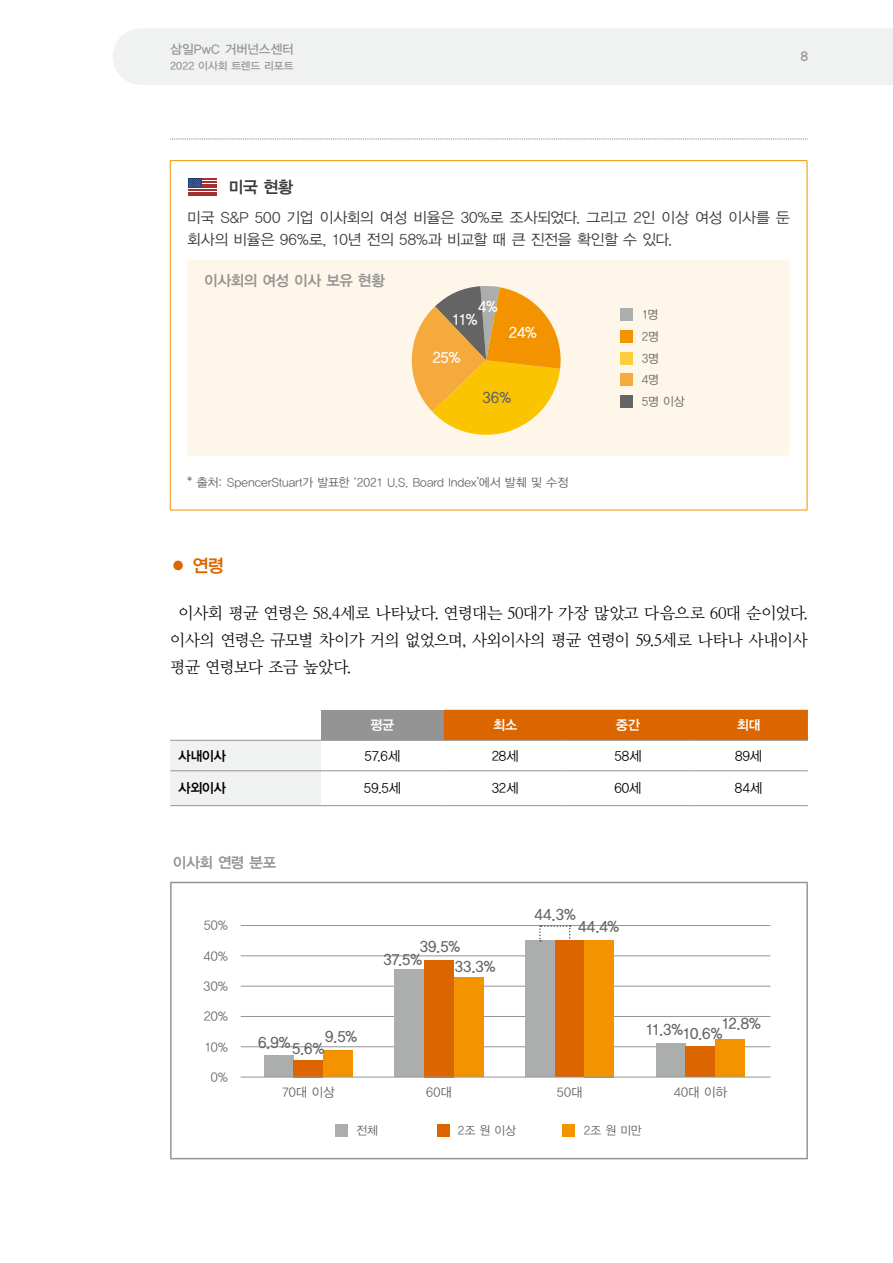
<style>
.page{position:relative;width:893px;height:1263px;background:#fff}
.page>*{position:absolute;margin:0;border:0;box-sizing:border-box;transform-origin:0 0}
.t1{font:18px "YDVYGO34";color:#db6600}
.t2{font:16.5px/27px "YDVY Mj O42";letter-spacing:-.05em;color:#000;text-align:justify}
.t3{font:16.5px "YDVYGO34";color:#3e3a39}
.t4{font:15px/22.5px "YDVYGO32";letter-spacing:-.02em;color:#3e3a39}
.t5{font:15px/20.7px "YDVYGO33";letter-spacing:.01em;color:#656464}
.t6{font:15px "YDVYGO34";letter-spacing:-.025em;color:#949495}
.t7{font:15px "YDVYGO33";color:#fff}
.t8{font:13.5px "YDVYGO32";letter-spacing:-.005em;color:#000}
.t9{font:13.5px "YDVYGO34";letter-spacing:-.025em;color:#fff}
.t10{font:13.5px "YDVYGO34";letter-spacing:-.03em;color:#000}
.t11{font:12.75px "YDVYGO32";color:#656464}
.t12{font:12.75px "YDVYGO33";color:#949495}
.t13{font:12.75px "YDVYGO34";color:#949495}
.t14{font:12px/22px "YDVYGO32";color:#656464}
.t15{font:10.65px "YDVYGO33";letter-spacing:.01em;color:#949495}
</style>
<div class="page">
<div style="left:113px;top:29px;width:780px;height:56px;background:#f0f1f1"></div>
<svg style="left:170px;top:139px;width:638px;height:1px"></svg>
<hr style="left:170px;top:160px;width:637px;height:1px;background:#f39300">
<hr style="left:170px;top:161px;width:1px;height:36px;background:#f39300">
<hr style="left:807px;top:161px;width:1px;height:36px;background:#f39300">
<hr style="left:170px;top:197px;width:1px;height:313px;background:#f39300">
<hr style="left:807px;top:197px;width:1px;height:313px;background:#f39300">
<hr style="left:170px;top:510px;width:637px;height:1px;background:#f39300">
<svg style="left:187px;top:178px;width:31px;height:19px"></svg>
<svg style="left:188px;top:179px;width:28px;height:17px"></svg>
<div style="left:187px;top:260px;width:602px;height:195px;background:#fef6e9"></div>
<svg style="left:170px;top:710px;width:638px;height:95px"></svg>
<hr style="left:170px;top:770px;width:151px;height:1px;background:#949495">
<hr style="left:321px;top:770px;width:123px;height:1px;background:#949495">
<hr style="left:444px;top:770px;width:123px;height:1px;background:#949495">
<hr style="left:567px;top:770px;width:122px;height:1px;background:#949495">
<hr style="left:689px;top:770px;width:119px;height:1px;background:#949495">
<hr style="left:170px;top:805px;width:151px;height:1px;background:#949495">
<hr style="left:321px;top:805px;width:123px;height:1px;background:#949495">
<hr style="left:444px;top:805px;width:123px;height:1px;background:#949495">
<hr style="left:567px;top:805px;width:122px;height:1px;background:#949495">
<hr style="left:689px;top:805px;width:119px;height:1px;background:#949495">
<hr style="left:170px;top:740px;width:151px;height:1px;background:#949495">
<hr style="left:321px;top:740px;width:123px;height:1px;background:#949495">
<hr style="left:444px;top:740px;width:123px;height:1px;background:#949495">
<hr style="left:567px;top:740px;width:122px;height:1px;background:#949495">
<hr style="left:689px;top:740px;width:119px;height:1px;background:#949495">
<hr style="left:170px;top:882px;width:638px;height:1px;background:#949495">
<hr style="left:170px;top:883px;width:2px;height:275px;background:#949495">
<hr style="left:806px;top:883px;width:2px;height:275px;background:#949495">
<hr style="left:170px;top:1158px;width:638px;height:1px;background:#949495">
<div style="left:620px;top:308px;width:13px;height:13px;background:#acadad"></div>
<div style="left:620px;top:330px;width:13px;height:13px;background:#f39300"></div>
<div style="left:620px;top:373px;width:13px;height:13px;background:#f6aa3b"></div>
<div style="left:620px;top:352px;width:13px;height:13px;background:#fdcf3e"></div>
<div style="left:620px;top:395px;width:13px;height:13px;background:#656464"></div>
<svg style="left:404px;top:286px;width:161px;height:153px;background:#ebbd5b"></svg>
<hr style="left:241px;top:1046px;width:529px;height:1px;background:#949495">
<hr style="left:241px;top:1016px;width:529px;height:1px;background:#949495">
<hr style="left:241px;top:986px;width:529px;height:1px;background:#949495">
<hr style="left:241px;top:955px;width:529px;height:1px;background:#949495">
<hr style="left:241px;top:925px;width:529px;height:1px;background:#949495">
<div style="left:264px;top:1056px;width:29px;height:21px;background:#acadad"></div>
<div style="left:293px;top:1060px;width:30px;height:17px;background:#db6600"></div>
<div style="left:323px;top:1050px;width:30px;height:27px;background:#f39300"></div>
<div style="left:394px;top:969px;width:30px;height:108px;background:#acadad"></div>
<div style="left:424px;top:960px;width:30px;height:117px;background:#db6600"></div>
<div style="left:454px;top:977px;width:30px;height:100px;background:#f39300"></div>
<div style="left:525px;top:941px;width:30px;height:136px;background:#acadad"></div>
<svg style="left:539px;top:925px;width:32px;height:16px"></svg>
<div style="left:555px;top:941px;width:30px;height:136px;background:#db6600"></div>
<div style="left:585px;top:940px;width:29px;height:137px;background:#f39300"></div>
<div style="left:656px;top:1043px;width:29px;height:34px;background:#acadad"></div>
<div style="left:685px;top:1046px;width:30px;height:31px;background:#db6600"></div>
<div style="left:715px;top:1039px;width:30px;height:38px;background:#f39300"></div>
<div style="left:335px;top:1124px;width:13px;height:13px;background:#acadad"></div>
<div style="left:437px;top:1124px;width:12px;height:13px;background:#db6600"></div>
<div style="left:562px;top:1124px;width:13px;height:13px;background:#f39300"></div>
<hr style="left:241px;top:1077px;width:529px;height:1px;background:#949495">
<p class="t12" style="left:170px;top:40px;width:125px">삼일PwC 거버넌스센터</p>
<p class="t15" style="left:170px;top:59px;width:125px">2022 이사회 트렌드 리포트</p>
<p class="t13" style="left:801px;top:48px;width:9px">8</p>
<p class="t3" style="left:229px;top:176px;width:66px">미국 현황</p>
<p class="t4" style="left:187px;top:205px;width:604px">미국 S&amp;P 500 기업 이사회의 여성 비율은 30%로 조사되었다. 그리고 2인 이상 여성 이사를 둔 회사의 비율은 96%로, 10년 전의 58%과 비교할 때 큰 진전을 확인할 수 있다.</p>
<p class="t6" style="left:204px;top:270px;width:182px">이사회의 여성 이사 보유 현황</p>
<p class="t7" style="left:478px;top:297px;width:21px">4%</p>
<p class="t7" style="left:452px;top:310px;width:27px">11%</p>
<p class="t7" style="left:432px;top:347px;width:29px">25%</p>
<p class="t7" style="left:509px;top:322px;width:29px">24%</p>
<p class="t5" style="left:482px;top:386px;width:30px">36%</p>
<p class="t14" style="left:187px;top:471px;width:383px">* 출처: SpencerStuart가 발표한 ‘2021 U.S. Board Index’에서 발췌 및 수정</p>
<p class="t14" style="left:642px;top:303px;width:19px">1명<br>2명</p>
<p class="t14" style="left:642px;top:368px;width:19px">4명</p>
<p class="t14" style="left:642px;top:346px;width:19px">3명</p>
<p class="t14" style="left:642px;top:390px;width:44px">5명 이상</p>
<p class="t1" style="left:170px;top:554px;width:55px">● 연령</p>
<p class="t2" style="left:170px;top:599px;width:639px;text-indent:8px">이사회 평균 연령은 58.4세로 나타났다. 연령대는 50대가 가장 많았고 다음으로 60대 순이었다. 이사의 연령은 규모별 차이가 거의 없었으며, 사외이사의 평균 연령이 59.5세로 나타나 사내이사 평균 연령보다 조금 높았다.</p>
<p class="t9" style="left:370px;top:716px;width:26px">평균</p>
<p class="t9" style="left:493px;top:716px;width:26px">최소</p>
<p class="t9" style="left:616px;top:716px;width:26px">중간</p>
<p class="t9" style="left:737px;top:716px;width:25px">최대</p>
<p class="t10" style="left:179px;top:746px;width:49px">사내이사</p>
<p class="t8" style="left:365px;top:746px;width:37px">57.6세</p>
<p class="t8" style="left:492px;top:746px;width:28px">28세</p>
<p class="t8" style="left:614px;top:746px;width:29px">58세</p>
<p class="t8" style="left:735px;top:746px;width:28px">89세</p>
<p class="t10" style="left:179px;top:779px;width:49px">사외이사</p>
<p class="t8" style="left:364px;top:779px;width:39px">59.5세</p>
<p class="t8" style="left:492px;top:779px;width:28px">32세</p>
<p class="t8" style="left:614px;top:779px;width:28px">60세</p>
<p class="t8" style="left:735px;top:779px;width:29px">84세</p>
<p class="t6" style="left:173px;top:852px;width:105px">이사회 연령 분포</p>
<p class="t11" style="left:204px;top:917px;width:26px">50%</p>
<p class="t11" style="left:204px;top:947px;width:26px">40%</p>
<p class="t11" style="left:204px;top:978px;width:26px">30%</p>
<p class="t11" style="left:204px;top:1008px;width:25px">20%</p>
<p class="t11" style="left:204px;top:1038px;width:25px">10%</p>
<p class="t11" style="left:211px;top:1068px;width:18px">0%</p>
<p class="t5" style="left:258px;top:1034px;width:68px">6.9%5.6%</p>
<p class="t5" style="left:325px;top:1025px;width:34px">9.5%</p>
<p class="t11" style="left:282px;top:1083px;width:54px">70대 이상</p>
<p class="t5" style="left:455px;top:935px;width:42px;text-indent:-35px">39.5%<br>33.3%</p>
<p class="t5" style="left:384px;top:949px;width:40px">37.5%</p>
<p class="t11" style="left:426px;top:1083px;width:27px">60대</p>
<p class="t5" style="left:534px;top:903px;width:43px">44.3%</p>
<p class="t5" style="left:578px;top:915px;width:42px">44.4%</p>
<p class="t11" style="left:557px;top:1083px;width:27px">50대</p>
<p class="t5" style="left:645px;top:1020px;width:79px">11.3%10.6%</p>
<p class="t5" style="left:721px;top:1013px;width:41px">12.8%</p>
<p class="t11" style="left:674px;top:1083px;width:54px">40대 이하</p>
<p class="t14" style="left:356px;top:1119px;width:23px">전체</p>
<p class="t14" style="left:458px;top:1119px;width:60px">2조 원 이상</p>
<p class="t14" style="left:584px;top:1119px;width:59px">2조 원 미만</p>
</div>
